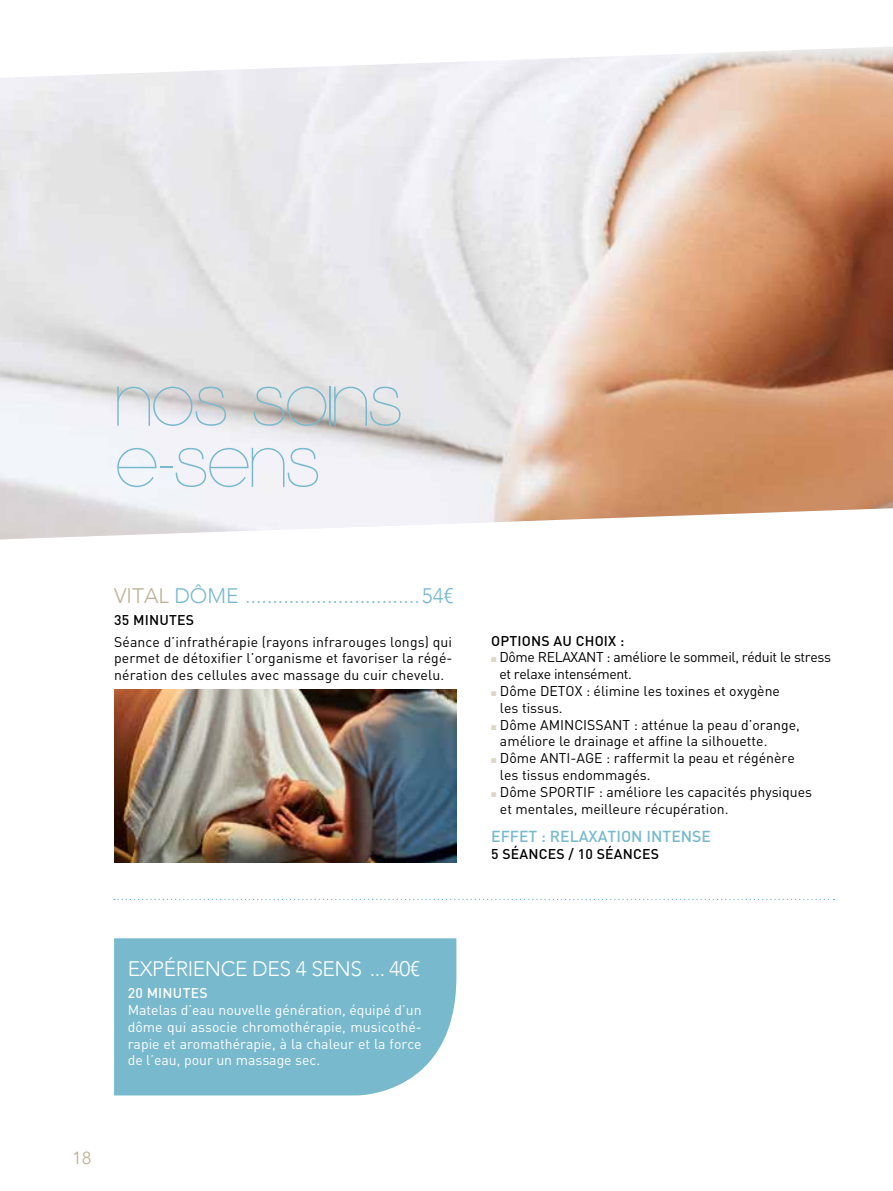
<style>
.page{position:relative;width:893px;height:1191px;background:#fff}
.page>*{position:absolute;margin:0;border:0;box-sizing:border-box;transform-origin:0 0}
.t1{font:73.5px/61.2px "Kravitz";color:#78b9ce}
.t2{font:300 21px "Avenir";color:#78b9ce}
.t3{font:300 21px "Avenir";letter-spacing:-.02em;color:#fff}
.t4{font:17.5px "Avenir";color:#bbb196}
.t5{font:500 15.75px "DIN";color:#78b9ce}
.t6{font:14px/16.8px "DIN";color:#000}
.t7{font:14px/16.8px "DIN";color:#fff;text-align:justify}
.t8{font:14px/16.8px "DIN";letter-spacing:-.025em;color:#000}
.t9{font:500 14px "DIN";letter-spacing:.015em;color:#000}
.t10{font:500 14px "DIN";letter-spacing:.015em;color:#fff}
.s1{color:#bbb196}
.s2{color:#ddd7c7}
</style>
<div class="page">
<img style="left:0;top:78px;width:893px;height:461px">
<div style="left:114px;top:938px;width:342px;height:157px;background:#78b9ce"></div>
<svg style="left:14px;top:47px;width:879px;height:31px"></svg>
<img style="left:114px;top:690px;width:342px;height:173px">
<svg style="left:114px;top:898px;width:720px;height:2px"></svg>
<h1 class="t1" style="left:114px;top:372px;width:288px">nos SOINS<br>E-SENS</h1>
<h2 class="t2" style="left:114px;top:583px;width:341px"><span class="s1">VITAL</span> DÔME ................................54€</h2>
<p class="t9" style="left:114px;top:611px;width:81px">35 MINUTES</p>
<p class="t6" style="left:114px;top:633px;width:340px;text-align:justify">Séance d’infrathérapie (rayons infrarouges longs) qui permet de détoxifier l’organisme et favoriser la régé&shy;nération des cellules avec massage du cuir chevelu.</p>
<p class="t9" style="left:491px;top:631px;width:135px">OPTIONS AU CHOIX :</p>
<p class="t8" style="left:499px;top:648px;width:333px;text-indent:-8px"><span class="s2">■</span> Dôme RELAXANT : améliore le sommeil, réduit le stress et relaxe intensément.</p>
<p class="t6" style="left:500px;top:682px;width:282px;text-indent:-9px"><span class="s2">■</span> Dôme DETOX : élimine les toxines et oxygène les tissus.</p>
<p class="t6" style="left:500px;top:716px;width:301px;text-indent:-9px"><span class="s2">■</span> Dôme AMINCISSANT : atténue la peau d’orange, améliore le drainage et affine la silhouette.</p>
<p class="t6" style="left:500px;top:749px;width:296px;text-indent:-9px"><span class="s2">■</span> Dôme ANTI-AGE : raffermit la peau et régénère les tissus endommagés.</p>
<p class="t6" style="left:500px;top:783px;width:314px;text-indent:-9px"><span class="s2">■</span> Dôme SPORTIF : améliore les capacités physiques et mentales, meilleure récupération.</p>
<p class="t5" style="left:491px;top:826px;width:221px">EFFET : RELAXATION INTENSE</p>
<p class="t9" style="left:491px;top:845px;width:169px">5 SÉANCES / 10 SÉANCES</p>
<p class="t4" style="left:72px;top:1148px;width:21px">18</p>
<h2 class="t3" style="left:128px;top:956px;width:294px">EXPÉRIENCE DES 4 SENS ... 40€</h2>
<p class="t10" style="left:128px;top:984px;width:81px">20 MINUTES</p>
<p class="t7" style="left:128px;top:1001px;width:295px">Matelas d’eau nouvelle génération, équipé d’un dôme qui associe chromothérapie, musicothé&shy;rapie et aromathérapie, à la chaleur et la force de l’eau, pour un massage sec.</p>
</div>
